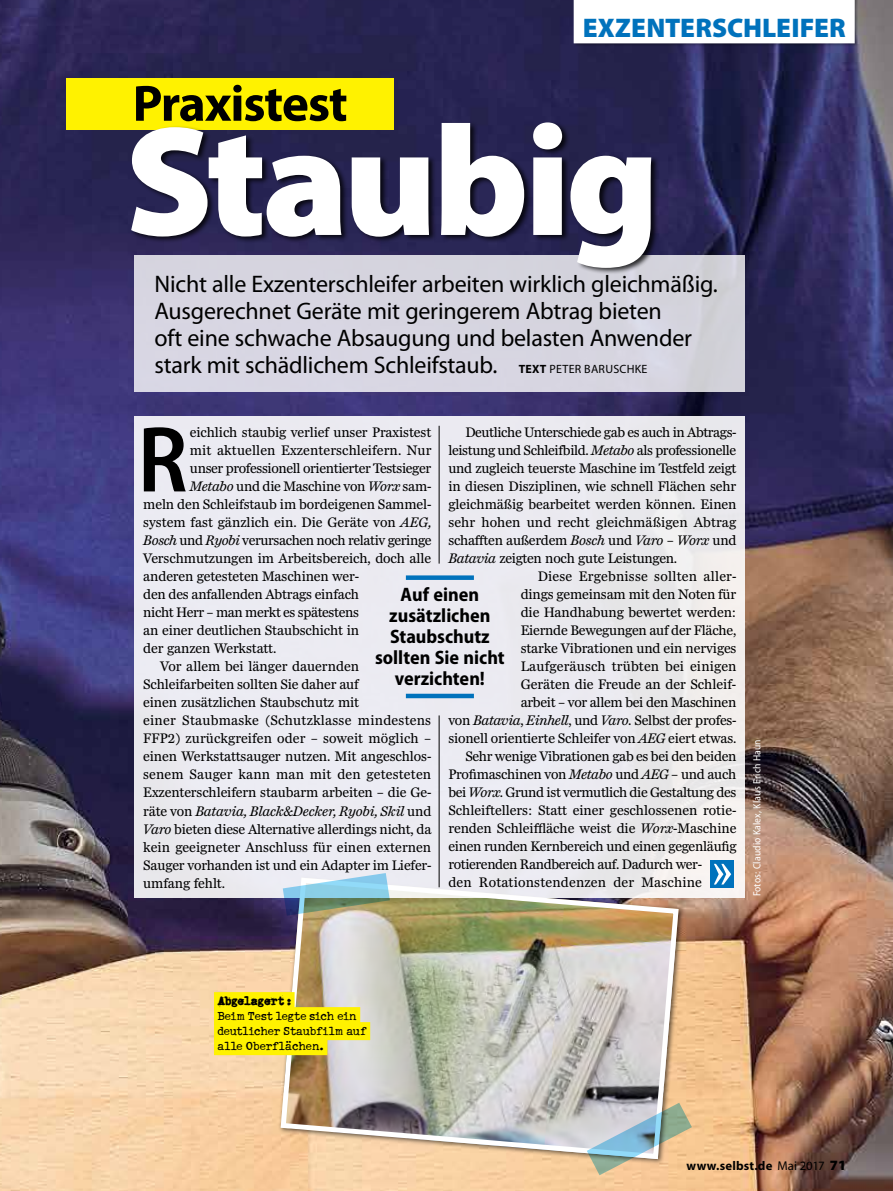
<style>
.page{position:relative;width:893px;height:1191px;background:#fff}
.page>*{position:absolute;margin:0;border:0;box-sizing:border-box;transform-origin:0 0}
.t1{font:900 157.5px "Myriad Pro";color:#fff}
.t2{font:600 semi-condensed 94.35px "Myriad Pro";color:#000}
.t3{font:700 51.3px "Myriad Pro";letter-spacing:-.025em;color:#000}
.t4{font:900 27px "Myriad Pro";letter-spacing:.005em;color:#0072bc}
.t5{font:24px/27px "Myriad Pro";letter-spacing:-.01em;color:#000}
.t6{font:700 semi-condensed 19.5px/21px "Myriad Pro";color:#000;text-align:center}
.t7{font:14.25px "Miller Daily";letter-spacing:-.01em;color:#000}
.t8{font:14.25px "Miller Daily";letter-spacing:.015em;color:#000}
.t9{font:14.25px "Miller Daily";letter-spacing:.01em;color:#000}
.t10{font:italic 14.25px "Miller Daily";letter-spacing:-.01em;color:#000}
.t11{font:14.25px "Miller Daily";letter-spacing:-.03em;color:#000}
.t12{font:13.5px/15px "Schmutz Pro Cleaned";color:#000}
.t13{font:700 12.75px "Myriad Pro";letter-spacing:.01em;color:#000}
.t14{font:semi-condensed 10.5px "Myriad Pro";letter-spacing:.015em;color:#fff}
.s1{font-weight:700;font-size:12px}
.s2{font-size:12px}
.s3{font-style:italic}
.s4{font-style:normal}
.s5{font-family:"Schmutz Pro Clogged"}
.s6{font-weight:400}
.s7{font-weight:900;font-size:14.25px}
</style>
<div class="page">
<img style="left:0;top:0;width:893px;height:1191px">
<img style="left:278px;top:897px;width:403px;height:264px">
<svg style="left:587px;top:1102px;width:105px;height:73px;background:#bdbfb4"></svg>
<div style="left:214px;top:992px;width:81px;height:18px;background:#fff200"></div>
<div style="left:214px;top:1007px;width:146px;height:18px;background:#fff200"></div>
<div style="left:214px;top:1022px;width:156px;height:18px;background:#fff200"></div>
<div style="left:214px;top:1037px;width:113px;height:18px;background:#fff200"></div>
<div style="left:67px;top:79px;width:327px;height:51px;background:#fff200"></div>
<div style="left:135px;top:255px;width:610px;height:136px;background:#d7d5e1"></div>
<div style="left:130px;top:120px;width:529px;height:155px;background:#000;opacity:.8"></div>
<div style="left:135px;top:415px;width:610px;height:482px;background:#ebebf1"></div>
<div style="left:406px;top:575px;width:68px;height:5px;background:#0072bc"></div>
<div style="left:406px;top:693px;width:68px;height:5px;background:#0072bc"></div>
<div style="left:710px;top:860px;width:24px;height:27px;background:#0072bc"></div>
<svg style="left:714px;top:864px;width:17px;height:20px"></svg>
<hr style="left:439px;top:715px;width:1px;height:172px;background:#000">
<hr style="left:439px;top:426px;width:1px;height:137px;background:#000">
<div style="left:573px;top:0;width:285px;height:47px;background:#000;opacity:.35"></div>
<div style="left:574px;top:0;width:281px;height:43px;background:#fff"></div>
<svg style="left:283px;top:873px;width:107px;height:42px"></svg>
<p class="t4" style="left:583px;top:13px;width:265px">EXZENTERSCHLEIFER</p>
<p class="t3" style="left:133px;top:75px;width:217px">Praxistest</p>
<p class="t1" style="left:125px;top:92px;width:536px">STAUBIG</p>
<p class="t5" style="left:154px;top:271px;width:565px">Nicht alle Exzenterschleifer arbeiten wirklich gleichmäßig.<br>Ausgerechnet Geräte mit geringerem Abtrag bieten<br>oft eine schwache Absaugung und belasten Anwender stark mit schädlichem Schleifstaub. <span class="s1">Text</span> <span class="s2">Peter Baruschke</span></p>
<p class="t2" style="left:138px;top:408px;width:52px">R</p>
<p class="t7" style="left:190px;top:425px;width:243px">eichlich staubig verlief unser Praxistest</p>
<p class="t11" style="left:465px;top:425px;width:273px">Deutliche Unterschiede gab es auch in Abtrags-</p>
<p class="t7" style="left:448px;top:443px;width:289px">leistung und Schleifbild. <span class="s3">Metabo</span> als professionelle</p>
<p class="t7" style="left:448px;top:461px;width:290px">und zugleich teuerste Maschine im Testfeld zeigt</p>
<p class="t7" style="left:448px;top:479px;width:289px">in diesen Disziplinen, wie schnell Flächen sehr</p>
<p class="t7" style="left:448px;top:497px;width:290px">gleichmäßig bearbeitet werden können. Einen</p>
<p class="t7" style="left:448px;top:515px;width:289px">sehr hohen und recht gleichmäßigen Abtrag</p>
<p class="t7" style="left:448px;top:533px;width:290px">schafften außerdem <span class="s3">Bosch</span> und <span class="s3">Varo</span> – <span class="s3">Worx</span> und</p>
<p class="t7" style="left:448px;top:551px;width:230px"><span class="s3">Batavia</span> zeigten noch gute Leistungen.</p>
<p class="t8" style="left:538px;top:569px;width:200px">Diese Ergebnisse sollten aller-</p>
<p class="t7" style="left:521px;top:587px;width:217px">dings gemeinsam mit den Noten für</p>
<p class="t7" style="left:521px;top:605px;width:217px">die Handhabung bewertet werden:</p>
<p class="t7" style="left:521px;top:623px;width:217px">Eiernde Bewegungen auf der Fläche,</p>
<p class="t7" style="left:521px;top:641px;width:217px">starke Vibrationen und ein nerviges</p>
<p class="t9" style="left:521px;top:659px;width:217px">Laufgeräusch trübten bei einigen</p>
<p class="t7" style="left:521px;top:677px;width:216px">Geräten die Freude an der Schleif-</p>
<p class="t7" style="left:521px;top:695px;width:217px">arbeit – vor allem bei den Maschinen</p>
<p class="t7" style="left:448px;top:713px;width:289px">von <span class="s3">Batavia</span>, <span class="s3">Einhell</span>, und <span class="s3">Varo.</span> Selbst der profes-</p>
<p class="t7" style="left:448px;top:731px;width:290px">sionell orientierte Schleifer von <span class="s3">AEG</span> eiert etwas.</p>
<p class="t7" style="left:465px;top:749px;width:273px">Sehr wenige Vibrationen gab es bei den beiden</p>
<p class="t7" style="left:448px;top:767px;width:290px">Profimaschinen von <span class="s3">Metabo</span> und <span class="s3">AEG</span> – und auch</p>
<p class="t7" style="left:448px;top:785px;width:290px">bei <span class="s3">Worx</span>. Grund ist vermutlich die Gestaltung des</p>
<p class="t7" style="left:448px;top:803px;width:290px">Schleiftellers: Statt einer geschlossenen rotie-</p>
<p class="t7" style="left:448px;top:821px;width:290px">renden Schleiffläche weist die <span class="s3">Worx</span>-Maschine</p>
<p class="t7" style="left:448px;top:839px;width:290px">einen runden Kernbereich und einen gegenläufig</p>
<p class="t7" style="left:448px;top:857px;width:255px">rotierenden Randbereich auf. Dadurch wer-</p>
<p class="t8" style="left:448px;top:875px;width:255px">den Rotationstendenzen der Maschine</p>
<p class="t9" style="left:190px;top:443px;width:243px">mit aktuellen Exzenterschleifern. Nur</p>
<p class="t7" style="left:190px;top:461px;width:243px">unser professionell orientierter Testsieger</p>
<p class="t7" style="left:190px;top:479px;width:243px"><span class="s3">Metabo</span> und die Maschine von <span class="s3">Worx</span> sam-</p>
<p class="t7" style="left:143px;top:497px;width:290px">meln den Schleifstaub im bordeigenen Sammel-</p>
<p class="t7" style="left:143px;top:515px;width:290px">system fast gänzlich ein. Die Geräte von <span class="s3">AEG,</span></p>
<p class="t7" style="left:143px;top:533px;width:290px"><span class="s3">Bosch</span> und <span class="s3">Ryobi</span> verursachen noch relativ geringe</p>
<p class="t7" style="left:143px;top:551px;width:289px">Verschmutzungen im Arbeitsbereich, doch alle</p>
<p class="t7" style="left:143px;top:569px;width:217px">anderen getesteten Maschinen wer-</p>
<p class="t7" style="left:143px;top:587px;width:217px">den des anfallenden Abtrags einfach</p>
<p class="t7" style="left:143px;top:605px;width:217px">nicht Herr – man merkt es spätestens</p>
<p class="t7" style="left:143px;top:623px;width:217px">an einer deutlichen Staubschicht in</p>
<p class="t7" style="left:143px;top:641px;width:135px">der ganzen Werkstatt.</p>
<p class="t7" style="left:160px;top:659px;width:200px">Vor allem bei länger dauernden</p>
<p class="t7" style="left:143px;top:677px;width:217px">Schleifarbeiten sollten Sie daher auf</p>
<p class="t7" style="left:143px;top:695px;width:217px">einen zusätzlichen Staubschutz mit</p>
<p class="t8" style="left:143px;top:713px;width:289px">einer Staubmaske (Schutzklasse mindestens</p>
<p class="t7" style="left:143px;top:731px;width:289px">FFP2) zurückgreifen oder – soweit möglich –</p>
<p class="t7" style="left:143px;top:749px;width:290px">einen Werkstattsauger nutzen. Mit angeschlos-</p>
<p class="t9" style="left:143px;top:767px;width:289px">senem Sauger kann man mit den getesteten</p>
<p class="t7" style="left:143px;top:785px;width:290px">Exzenterschleifern staubarm arbeiten – die Ge-</p>
<p class="t10" style="left:143px;top:803px;width:290px"><span class="s4">räte von</span> Batavia, Black&amp;Decker, Ryobi, Skil <span class="s4">und</span></p>
<p class="t7" style="left:143px;top:821px;width:290px"><span class="s3">Varo</span> bieten diese Alternative allerdings nicht, da</p>
<p class="t7" style="left:143px;top:839px;width:289px">kein geeigneter Anschluss für einen externen</p>
<p class="t7" style="left:143px;top:857px;width:290px">Sauger vorhanden ist und ein Adapter im Liefer-</p>
<p class="t7" style="left:143px;top:875px;width:83px">umfang fehlt.</p>
<p class="t6" style="left:375px;top:584px;width:131px">Auf einen zusätzlichen<br>Staubschutz sollten Sie nicht verzichten!</p>
<p class="t14" style="left:751px;top:896px;width:159px;rotate:-90deg">Fotos: Claudio Kalex, Klaus Erich Haun</p>
<p class="t12" style="left:217px;top:993px;width:151px"><span class="s5">Abgelagert :<br></span>Beim Test legte sich ein deutlicher Staubfilm auf alle Oberflächen.</p>
<p class="t13" style="left:686px;top:1158px;width:161px">www.selbst.de <span class="s6">Mai 2017</span> <span class="s7">71</span></p>
</div>
